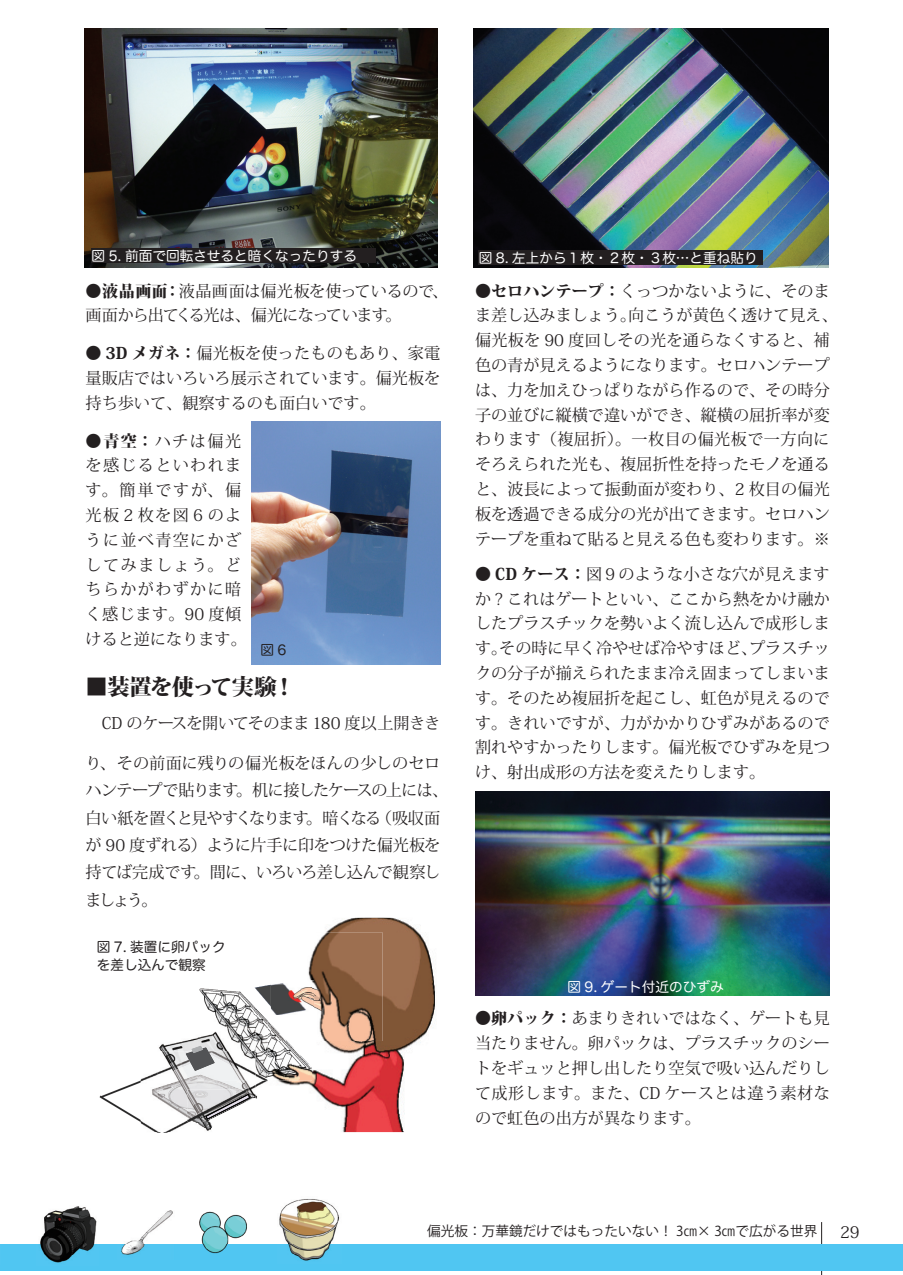
<style>
.page{position:relative;width:903px;height:1275px;background:#fff}
.page>*{position:absolute;margin:0;border:0;box-sizing:border-box;transform-origin:0 0}
.t1{font:800 22.4px "Koz Min Pro";letter-spacing:-.035em;color:#231f20}
.t2{font:16.1px/24.8px "Koz Min Pro";color:#231f20;text-align:justify}
.t3{font:16.1px/27.3px "Koz Min Pro";letter-spacing:-.035em;color:#231f20}
.t4{font:16.1px/24.8px "Koz Min Pro";letter-spacing:.08em;color:#231f20}
.t5{font:16.1px/24.8px "Koz Min Pro";letter-spacing:-.025em;color:#231f20}
.t6{font:13.65px "Hira Maru Pro N W4";color:#fff}
.t7{font:13.65px "Koz Go Pro";color:#231f20}
.t8{font:13.65px/18.6px "Hira Maru Pro N W4";color:#231f20}
.s1{font-weight:800}
</style>
<div class="page">
<hr style="left:821px;top:1222px;width:1px;height:53px;background:#231f20">
<div style="left:0;top:1244px;width:903px;height:27px;background:#50c6f2"></div>
<img style="left:279px;top:1199px;width:60px;height:62px">
<img style="left:199px;top:1211px;width:48px;height:42px">
<img style="left:40px;top:1206px;width:57px;height:57px">
<img style="left:121px;top:1210px;width:52px;height:45px">
<img style="left:99px;top:918px;width:336px;height:214px">
<img style="left:198px;top:987px;width:114px;height:93px">
<img style="left:141px;top:1019px;width:57px;height:32px">
<img style="left:198px;top:1019px;width:40px;height:9px">
<img style="left:255px;top:1068px;width:12px;height:12px">
<img style="left:158px;top:1028px;width:80px;height:36px">
<svg style="left:255px;top:1094px;width:12px;height:38px"></svg>
<img style="left:109px;top:1084px;width:32px;height:33px">
<img style="left:141px;top:1077px;width:120px;height:51px">
<img style="left:158px;top:1064px;width:97px;height:68px">
<img style="left:198px;top:1055px;width:57px;height:25px">
<img style="left:187px;top:1089px;width:58px;height:31px">
<svg style="left:186px;top:1046px;width:29px;height:25px"></svg>
<img style="left:254px;top:980px;width:17px;height:4px">
<svg style="left:238px;top:984px;width:75px;height:84px"></svg>
<img style="left:271px;top:932px;width:111px;height:109px">
<img style="left:271px;top:980px;width:43px;height:61px">
<img style="left:271px;top:984px;width:42px;height:31px">
<img style="left:251px;top:422px;width:189px;height:243px">
<img style="left:84px;top:29px;width:354px;height:238px">
<div style="left:92px;top:249px;width:284px;height:14px;background:#231f20"></div>
<img style="left:474px;top:29px;width:354px;height:238px">
<div style="left:479px;top:251px;width:284px;height:14px;background:#231f20"></div>
<img style="left:475px;top:791px;width:355px;height:205px">
<p class="t6" style="left:92px;top:244px;width:267px">図 5. 前面で回転させると暗くなったりする</p>
<p class="t5" style="left:86px;top:278px;width:364px"><span class="s1">●液晶画面：</span>液晶画面は偏光板を使っているので、画面から出てくる光は、偏光になっています。</p>
<p class="t2" style="left:86px;top:340px;width:356px"><span class="s1">● 3D メガネ：</span>偏光板を使ったものもあり、家電量販店ではいろいろ展示されています。偏光板を持ち歩いて、観察するのも面白いです。</p>
<p class="t4" style="left:86px;top:428px;width:163px"><span class="s1">●青空：</span>ハチは偏光を感じるといわれます。簡単ですが、偏光板 2 枚を図６のように並べ青空にかざしてみましょう。どちらかがわずかに暗く感じます。90 度傾けると逆になります。</p>
<h1 class="t1" style="left:86px;top:670px;width:211px">■装置を使って実験！</h1>
<p class="t3" style="left:102px;top:709px;width:340px">CD のケースを開いてそのまま 180 度以上開きき</p>
<p class="t3" style="left:86px;top:749px;width:364px">り、その前面に残りの偏光板をほんの少しのセロハンテープで貼ります。机に接したケースの上には、白い紙を置くと見やすくなります。暗くなる（吸収面が 90 度ずれる）ように片手に印をつけた偏光板を持てば完成です。間に、いろいろ差し込んで観察しましょう。</p>
<p class="t8" style="left:260px;top:639px;width:27px">図6</p>
<p class="t8" style="left:97px;top:936px;width:130px">図 7. 装置に卵パックを差し込んで観察</p>
<p class="t6" style="left:479px;top:246px;width:281px">図 8. 左上から１枚・２枚・３枚…と重ね貼り</p>
<p class="t2" style="left:475px;top:278px;width:364px;text-align:left"><span class="s1">●セロハンテープ：</span>くっつかないように、そのまま差し込みましょう。向こうが黄色く透けて見え、偏光板を 90 度回しその光を通らなくすると、補色の青が見えるようになります。セロハンテープは、力を加えひっぱりながら作るので、その時分子の並びに縦横で違いができ、縦横の屈折率が変わります（複屈折）。一枚目の偏光板で一方向にそろえられた光も、複屈折性を持ったモノを通ると、波長によって振動面が変わり、2 枚目の偏光板を透過できる成分の光が出てきます。セロハンテープを重ねて貼ると見える色も変わります。※</p>
<p class="t2" style="left:475px;top:561px;width:356px"><span class="s1">● CD ケース：</span>図９のような小さな穴が見えますか ? これはゲートといい、ここから熱をかけ融かしたプラスチックを勢いよく流し込んで成形します。その時に早く冷やせば冷やすほど、プラスチックの分子が揃えられたまま冷え固まってしまいます。そのため複屈折を起こし、虹色が見えるのです。きれいですが、力がかかりひずみがあるので割れやすかったりします。偏光板でひずみを見つけ、射出成形の方法を変えたりします。</p>
<p class="t6" style="left:567px;top:975px;width:158px">図 9. ゲート付近のひずみ</p>
<p class="t2" style="left:475px;top:1005px;width:356px"><span class="s1">●卵パック：</span>あまりきれいではなく、ゲートも見当たりません。卵パックは、プラスチックのシートをギュッと押し出したり空気で吸い込んだりして成形します。また、CD ケースとは違う素材なので虹色の出方が異なります。</p>
<p class="t7" style="left:427px;top:1222px;width:392px">偏光板：万華鏡だけではもったいない！ 3㎝× 3㎝で広がる世界</p>
<p class="t7" style="left:691px;top:1223px;width:124px">アサガオで自由研究</p>
<p class="t2" style="left:840px;top:1219px;width:21px">29</p>
</div>
